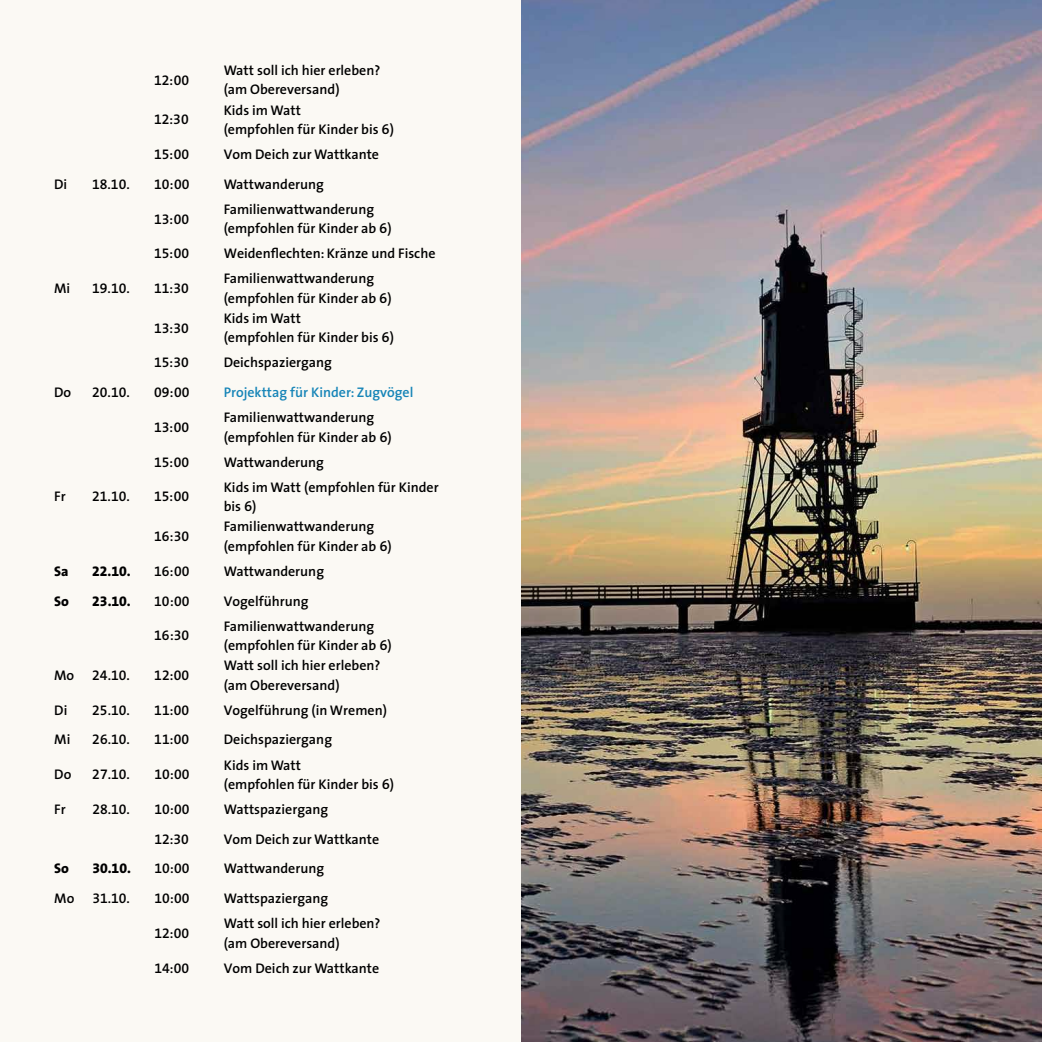
<style>
.page{position:relative;width:1042px;height:1042px;background:#fff}
.page>*{position:absolute;margin:0;border:0;box-sizing:border-box;transform-origin:0 0}
.t1{font:600 14px/19.2px "The Sans";color:#000}
.t2{font:14px "The Sans Semi Bold Expert";color:#000}
.t3{font:600 14px "The Sans";color:#1688c0}
.t4{font:14px "The Sans Extra Bold Expert";color:#000}
.t5{font:800 14px "The Sans";color:#000}
</style>
<div class="page">
<img style="left:0;top:0;width:1042px;height:1042px">
<p class="t2" style="left:154px;top:68px;width:36px">12:00</p>
<p class="t1" style="left:224px;top:60px;width:158px">Watt soll ich hier erleben? (am Obereversand)</p>
<p class="t2" style="left:154px;top:108px;width:36px">12:30</p>
<p class="t1" style="left:224px;top:100px;width:172px">Kids im Watt<br>(empfohlen für Kinder bis 6)</p>
<p class="t2" style="left:154px;top:143px;width:36px">15:00</p>
<p class="t1" style="left:224px;top:144px;width:157px">Vom Deich zur Wattkante</p>
<p class="t1" style="left:54px;top:174px;width:15px">Di</p>
<p class="t2" style="left:92px;top:172px;width:39px">18.10.</p>
<p class="t2" style="left:154px;top:172px;width:37px">10:00</p>
<p class="t1" style="left:224px;top:174px;width:102px">Wattwanderung</p>
<p class="t2" style="left:154px;top:207px;width:36px">13:00</p>
<p class="t1" style="left:224px;top:199px;width:169px">Familienwattwanderung (empfohlen für Kinder ab 6)</p>
<p class="t2" style="left:154px;top:242px;width:36px">15:00</p>
<p class="t1" style="left:224px;top:243px;width:213px">Weidenflechten: Kränze und Fische</p>
<p class="t1" style="left:54px;top:278px;width:18px">Mi</p>
<p class="t2" style="left:92px;top:277px;width:39px">19.10.</p>
<p class="t2" style="left:154px;top:277px;width:36px">11:30</p>
<p class="t1" style="left:224px;top:269px;width:169px">Familienwattwanderung (empfohlen für Kinder ab 6)</p>
<p class="t2" style="left:154px;top:316px;width:36px">13:30</p>
<p class="t1" style="left:224px;top:308px;width:172px">Kids im Watt<br>(empfohlen für Kinder bis 6)</p>
<p class="t2" style="left:154px;top:351px;width:36px">15:30</p>
<p class="t1" style="left:224px;top:353px;width:110px">Deichspaziergang</p>
<p class="t1" style="left:54px;top:382px;width:19px">Do</p>
<p class="t2" style="left:92px;top:381px;width:39px">20.10.</p>
<p class="t2" style="left:154px;top:381px;width:37px">09:00</p>
<p class="t3" style="left:224px;top:381px;width:191px">Projekttag für Kinder: Zugvögel</p>
<p class="t2" style="left:154px;top:415px;width:36px">13:00</p>
<p class="t1" style="left:224px;top:407px;width:169px">Familienwattwanderung (empfohlen für Kinder ab 6)</p>
<p class="t2" style="left:154px;top:450px;width:36px">15:00</p>
<p class="t1" style="left:224px;top:452px;width:102px">Wattwanderung</p>
<p class="t1" style="left:54px;top:487px;width:13px">Fr</p>
<p class="t2" style="left:92px;top:485px;width:39px">21.10.</p>
<p class="t2" style="left:154px;top:485px;width:36px">15:00</p>
<p class="t1" style="left:224px;top:477px;width:216px">Kids im Watt (empfohlen für Kinder bis 6)</p>
<p class="t2" style="left:154px;top:525px;width:36px">16:30</p>
<p class="t1" style="left:224px;top:517px;width:169px">Familienwattwanderung (empfohlen für Kinder ab 6)</p>
<p class="t5" style="left:54px;top:559px;width:16px">Sa</p>
<p class="t4" style="left:92px;top:559px;width:40px">22.10.</p>
<p class="t2" style="left:154px;top:559px;width:37px">16:00</p>
<p class="t1" style="left:224px;top:561px;width:102px">Wattwanderung</p>
<p class="t5" style="left:54px;top:589px;width:16px">So</p>
<p class="t4" style="left:92px;top:589px;width:40px">23.10.</p>
<p class="t2" style="left:154px;top:589px;width:37px">10:00</p>
<p class="t1" style="left:224px;top:591px;width:86px">Vogelführung</p>
<p class="t2" style="left:154px;top:624px;width:36px">16:30</p>
<p class="t1" style="left:224px;top:616px;width:169px">Familienwattwanderung (empfohlen für Kinder ab 6)</p>
<p class="t1" style="left:54px;top:665px;width:22px">Mo</p>
<p class="t2" style="left:92px;top:663px;width:39px">24.10.</p>
<p class="t2" style="left:154px;top:663px;width:36px">12:00</p>
<p class="t1" style="left:224px;top:655px;width:158px">Watt soll ich hier erleben? (am Obereversand)</p>
<p class="t1" style="left:54px;top:700px;width:15px">Di</p>
<p class="t2" style="left:92px;top:698px;width:39px">25.10.</p>
<p class="t2" style="left:154px;top:698px;width:36px">11:00</p>
<p class="t1" style="left:224px;top:700px;width:165px">Vogelführung (in Wremen)</p>
<p class="t1" style="left:54px;top:730px;width:18px">Mi</p>
<p class="t2" style="left:92px;top:728px;width:39px">26.10.</p>
<p class="t2" style="left:154px;top:728px;width:36px">11:00</p>
<p class="t1" style="left:224px;top:730px;width:110px">Deichspaziergang</p>
<p class="t1" style="left:54px;top:764px;width:19px">Do</p>
<p class="t2" style="left:92px;top:763px;width:39px">27.10.</p>
<p class="t2" style="left:154px;top:763px;width:37px">10:00</p>
<p class="t1" style="left:224px;top:755px;width:172px">Kids im Watt<br>(empfohlen für Kinder bis 6)</p>
<p class="t1" style="left:54px;top:799px;width:13px">Fr</p>
<p class="t2" style="left:92px;top:797px;width:39px">28.10.</p>
<p class="t2" style="left:154px;top:797px;width:37px">10:00</p>
<p class="t1" style="left:224px;top:799px;width:106px">Wattspaziergang</p>
<p class="t2" style="left:154px;top:827px;width:36px">12:30</p>
<p class="t1" style="left:224px;top:829px;width:157px">Vom Deich zur Wattkante</p>
<p class="t5" style="left:54px;top:857px;width:16px">So</p>
<p class="t4" style="left:92px;top:857px;width:40px">30.10.</p>
<p class="t2" style="left:154px;top:857px;width:37px">10:00</p>
<p class="t1" style="left:224px;top:859px;width:102px">Wattwanderung</p>
<p class="t1" style="left:54px;top:888px;width:22px">Mo</p>
<p class="t2" style="left:92px;top:887px;width:39px">31.10.</p>
<p class="t2" style="left:154px;top:887px;width:37px">10:00</p>
<p class="t1" style="left:224px;top:888px;width:106px">Wattspaziergang</p>
<p class="t2" style="left:154px;top:921px;width:36px">12:00</p>
<p class="t1" style="left:224px;top:913px;width:158px">Watt soll ich hier erleben? (am Obereversand)</p>
<p class="t2" style="left:154px;top:956px;width:36px">14:00</p>
<p class="t1" style="left:224px;top:958px;width:157px">Vom Deich zur Wattkante</p>
</div>
